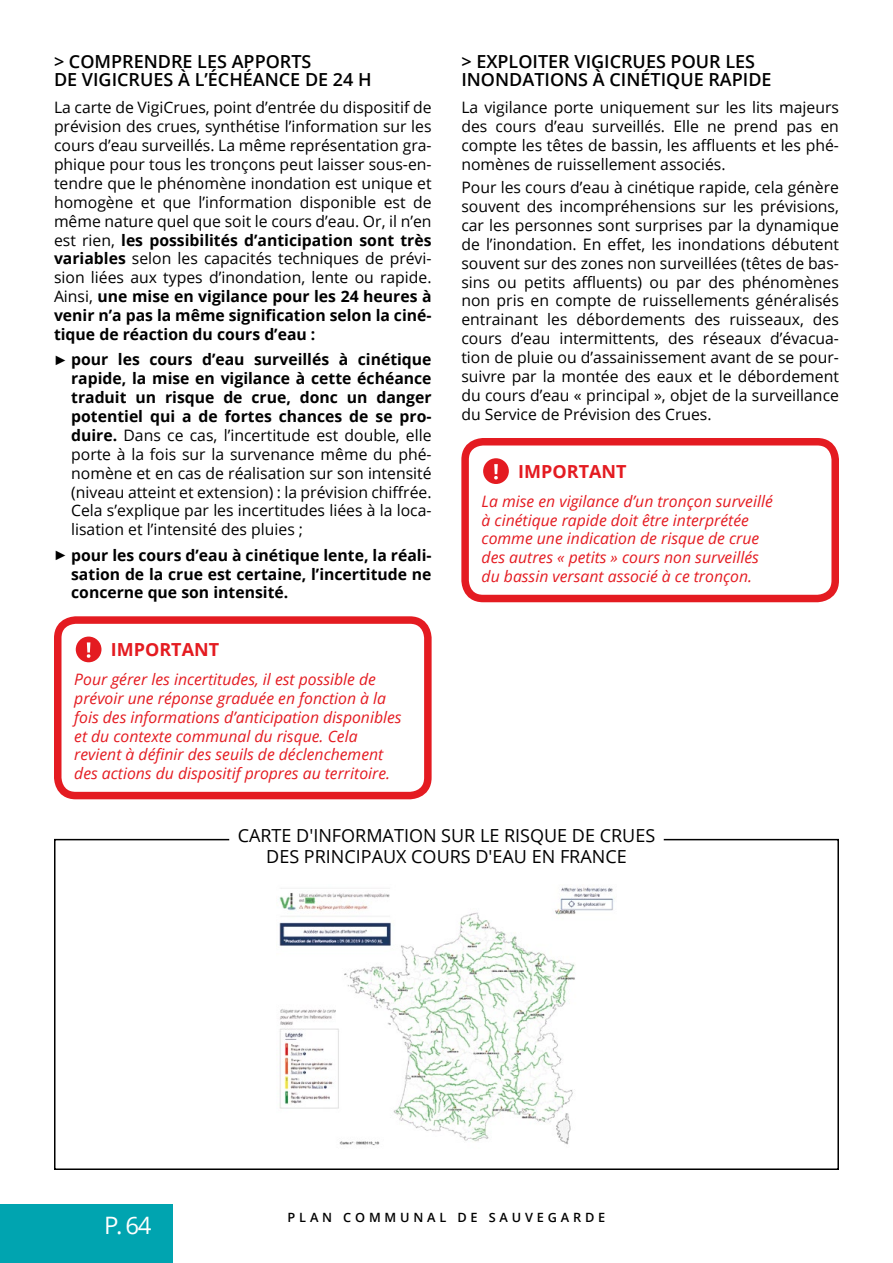
<style>
.page{position:relative;width:893px;height:1263px;background:#fff}
.page>*{position:absolute;margin:0;border:0;box-sizing:border-box;transform-origin:0 0}
.t1{font:24px "Open Sans";color:#fff}
.t2{font:600 18px/18px "Open Sans";color:#000}
.t3{font:18px/21px "Open Sans";color:#000;text-align:center}
.t4{font:700 18px "Open Sans";color:#e41b21}
.t5{font:15.75px/18.9px "Open Sans";color:#000;text-align:justify}
.t6{font:italic 15.75px/18.8px "Open Sans";color:#e41b21}
.t7{font:700 15.75px/18.9px "Open Sans";color:#000;text-align:justify}
.t8{font:600 12.75px "Open Sans";letter-spacing:.3em;color:#000}
.s1{font-weight:700}
.s2{font-family:"FF Dingbests";font-size:19.5px}
.s3{font-family:"FF Dingbests";font-weight:400;font-size:19.5px}
</style>
<div class="page">
<svg style="left:483px;top:458px;width:26px;height:26px"></svg>
<div style="left:461px;top:438px;width:378px;height:164px;border:8px solid #e41b21;border-radius:18px"></div>
<svg style="left:76px;top:636px;width:25px;height:26px"></svg>
<div style="left:54px;top:616px;width:378px;height:183px;border:8px solid #e41b21;border-radius:18px"></div>
<div style="left:54px;top:839px;width:785px;height:331px;border:2px solid #000"></div>
<img style="left:279px;top:887px;width:335px;height:259px">
<div style="left:229px;top:823px;width:435px;height:23px;background:#fff"></div>
<div style="left:0;top:1204px;width:173px;height:59px;background:#00a4b0"></div>
<p class="t2" style="left:54px;top:52px;width:319px">&gt; COMPRENDRE LES APPORTS<br>DE VIGICRUES À L’ÉCHÉANCE DE 24 H</p>
<p class="t5" style="left:54px;top:98px;width:379px">La carte de VigiCrues, point d’entrée du dispositif de prévision des crues, synthétise l’information sur les cours d’eau surveillés. La même représentation gra&shy;phique pour tous les tronçons peut laisser sous-en&shy;tendre que le phénomène inondation est unique et homogène et que l’information disponible est de même nature quel que soit le cours d’eau. Or, il n’en est rien, <span class="s1">les possibilités d’anticipation sont très variables</span> selon les capacités techniques de prévi&shy;sion liées aux types d’inondation, lente ou rapide.<br>Ainsi, <span class="s1">une mise en vigilance pour les 24 heures à venir n’a pas la même signification selon la ciné&shy;tique de réaction du cours d’eau :</span></p>
<p class="t5" style="left:71px;top:350px;width:362px;text-indent:-17px"><span class="s2">&gt;</span> <span class="s1">pour les cours d’eau surveillés à cinétique rapide, la mise en vigilance à cette échéance traduit un risque de crue, donc un danger potentiel qui a de fortes chances de se pro&shy;duire.</span> Dans ce cas, l’incertitude est double, elle porte à la fois sur la survenance même du phé&shy;nomène et en cas de réalisation sur son intensité (niveau atteint et extension) : la prévision chiffrée.<br>Cela s’explique par les incertitudes liées à la loca&shy;lisation et l’intensité des pluies ;</p>
<p class="t7" style="left:71px;top:545px;width:362px;text-indent:-17px"><span class="s3">&gt;</span> pour les cours d’eau à cinétique lente, la réali&shy;sation de la crue est certaine, l’incertitude ne concerne que son intensité.</p>
<p class="t4" style="left:111px;top:637px;width:110px">IMPORTANT</p>
<p class="t6" style="left:74px;top:670px;width:329px">Pour gérer les incertitudes, il est possible de prévoir une réponse graduée en fonction à la fois des informations d’anticipation disponibles et du contexte communal du risque. Cela revient à définir des seuils de déclenchement des actions du dispositif propres au territoire.</p>
<p class="t2" style="left:461px;top:52px;width:312px">&gt; EXPLOITER VIGICRUES POUR LES<br>INONDATIONS À CINÉTIQUE RAPIDE</p>
<p class="t5" style="left:461px;top:98px;width:379px">La vigilance porte uniquement sur les lits majeurs des cours d’eau surveillés. Elle ne prend pas en compte les têtes de bassin, les affluents et les phé&shy;nomènes de ruissellement associés.</p>
<p class="t5" style="left:461px;top:177px;width:379px">Pour les cours d’eau à cinétique rapide, cela génère souvent des incompréhensions sur les prévisions, car les personnes sont surprises par la dynamique de l’inondation. En effet, les inondations débutent souvent sur des zones non surveillées (têtes de bas&shy;sins ou petits affluents) ou par des phénomènes non pris en compte de ruissellements généralisés entrainant les débordements des ruisseaux, des cours d’eau intermittents, des réseaux d’évacua&shy;tion de pluie ou d’assainissement avant de se pour&shy;suivre par la montée des eaux et le débordement du cours d’eau « principal », objet de la surveillance du Service de Prévision des Crues.</p>
<p class="t4" style="left:518px;top:459px;width:110px">IMPORTANT</p>
<p class="t6" style="left:482px;top:491px;width:293px">La mise en vigilance d’un tronçon surveillé à cinétique rapide doit être interprétée comme une indication de risque de crue des autres « petits » cours non surveillés du bassin versant associé à ce tronçon.</p>
<p class="t3" style="left:238px;top:824px;width:419px">CARTE D'INFORMATION SUR LE RISQUE DE CRUES<br>DES PRINCIPAUX COURS D'EAU EN FRANCE</p>
<h1 class="t1" style="left:104px;top:1208px;width:49px">P. 64</h1>
<p class="t8" style="left:288px;top:1209px;width:319px">PLAN COMMUNAL DE SAUVEGARDE</p>
</div>
